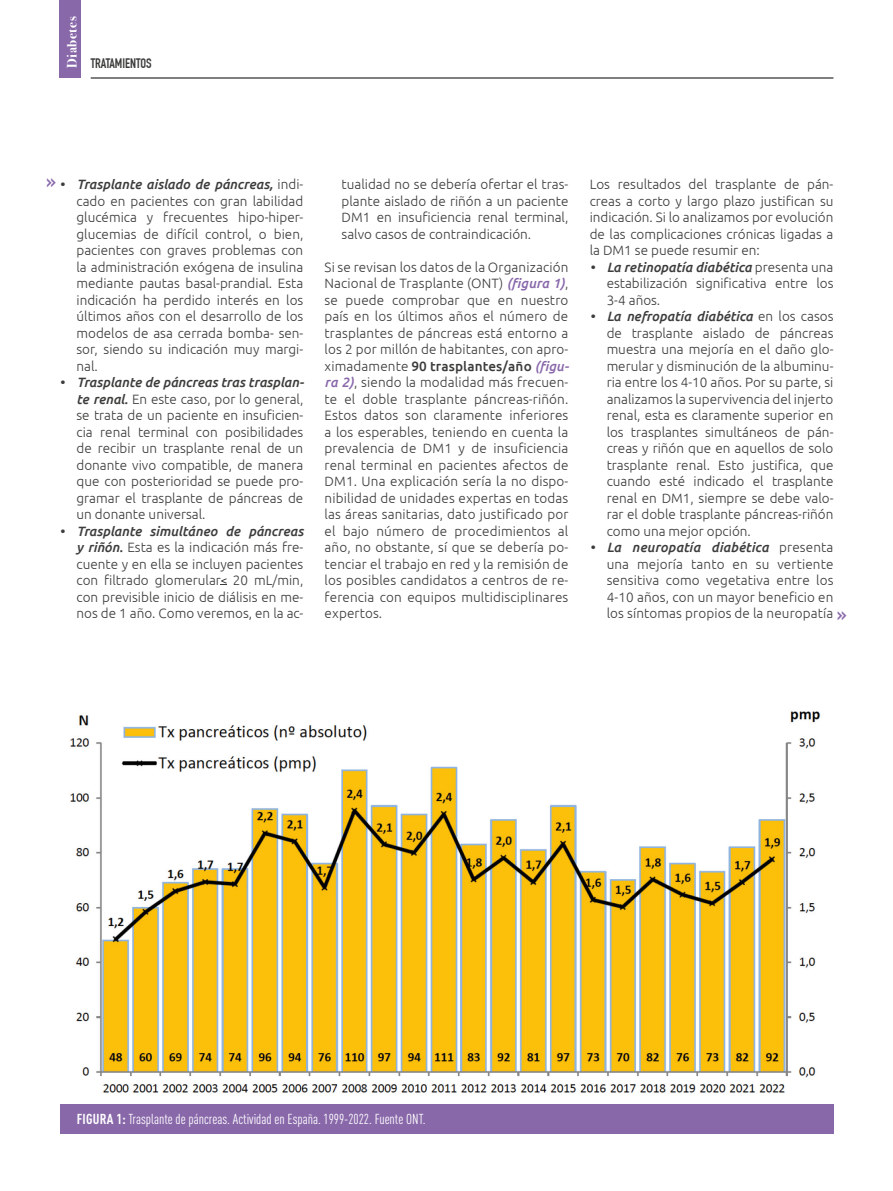
<style>
.page{position:relative;width:893px;height:1191px;background:#fff}
.page>*{position:absolute;margin:0;border:0;box-sizing:border-box;transform-origin:0 0}
.t1{font:22.5px "DIN Engschrift Std";color:#8968aa}
.t2{font:condensed 14.25px "DIN Pro";color:#fff}
.t3{font:300 13.5px/16.5px "Ubuntu";color:#3c3c3b;text-align:justify}
.t4{font:13.5px "DIN Engschrift Std";color:#3c3c3b}
.t5{font:700 13.5px "Bodoni Svty Two ITCTT";letter-spacing:.04em;color:#fff}
.s1{font-weight:500;font-style:italic}
.s2{font-weight:500;font-style:italic;color:#8968aa}
.s3{font-weight:500}
.s4{font-weight:700}
</style>
<div class="page">
<hr style="left:91px;top:78px;width:742px;height:1px;background:#000">
<div style="left:60px;top:0;width:21px;height:78px;background:#8968aa"></div>
<div style="left:60px;top:1103px;width:773px;height:30px;background:#8968aa"></div>
<img style="left:70px;top:711px;width:751px;height:382px">
<svg style="left:221px;top:578px;width:6px;height:7px"></svg>
<p class="t5" style="left:61px;top:68px;width:53px;rotate:-90deg">Diabetes</p>
<p class="t4" style="left:91px;top:55px;width:63px">TRATAMIENTOS</p>
<h1 class="t1" style="left:46px;top:168px;width:11px">»</h1>
<p class="t3" style="left:77px;top:176px;width:228px;text-indent:-17px"><span class="s1">• Trasplante aislado de páncreas,</span> indi&shy;cado en pacientes con gran labilidad glucémica y frecuentes hipo-hiper&shy;glucemias de difícil control, o bien, pacientes con graves problemas con la administración exógena de insulina mediante pautas basal-prandial. Esta indicación ha perdido interés en los últimos años con el desarrollo de los modelos de asa cerrada bomba- sen&shy;sor, siendo su indicación muy margi&shy;nal.</p>
<p class="t3" style="left:77px;top:374px;width:229px;text-indent:-17px"><span class="s1">• Trasplante de páncreas tras trasplan&shy;te renal.</span> En este caso, por lo general, se trata de un paciente en insuficien&shy;cia renal terminal con posibilidades de recibir un trasplante renal de un donante vivo compatible, de manera que con posterioridad se puede pro&shy;gramar el trasplante de páncreas de un donante universal.</p>
<p class="t3" style="left:77px;top:522px;width:228px;text-indent:-17px"><span class="s1">• Trasplante simultáneo de páncreas y riñón.</span> Esta es la indicación más fre&shy;cuente y en ella se incluyen pacientes con filtrado glomerular 20 mL/min, con previsible inicio de diálisis en me&shy;nos de 1 año. Como veremos, en la ac-</p>
<p class="t3" style="left:342px;top:176px;width:228px">tualidad no se debería ofertar el tras&shy;plante aislado de riñón a un paciente DM1 en insuficiencia renal terminal, salvo casos de contraindicación.</p>
<p class="t3" style="left:325px;top:258px;width:246px">Si se revisan los datos de la Organización Nacional de Trasplante (ONT) <span class="s2">(figura 1)</span>, se puede comprobar que en nuestro país en los últimos años el número de trasplantes de páncreas está entorno a los 2 por millón de habitantes, con apro&shy;ximadamente <span class="s3">90 trasplantes/año</span> <span class="s2">(figu&shy;ra 2)</span>, siendo la modalidad más frecuen&shy;te el doble trasplante páncreas-riñón.<br>Estos datos son claramente inferiores a los esperables, teniendo en cuenta la prevalencia de DM1 y de insuficiencia renal terminal en pacientes afectos de DM1. Una explicación sería la no dispo&shy;nibilidad de unidades expertas en todas las áreas sanitarias, dato justificado por el bajo número de procedimientos al año, no obstante, sí que se debería po&shy;tenciar el trabajo en red y la remisión de los posibles candidatos a centros de re&shy;ferencia con equipos multidisciplinares expertos.</p>
<p class="t3" style="left:590px;top:176px;width:245px">Los resultados del trasplante de pán&shy;creas a corto y largo plazo justifican su indicación. Si lo analizamos por evolución de las complicaciones crónicas ligadas a la DM1 se puede resumir en:</p>
<p class="t3" style="left:607px;top:258px;width:228px;text-indent:-17px"><span class="s1">• La retinopatía diabética</span> presenta una estabilización significativa entre los 3-4 años.</p>
<p class="t3" style="left:607px;top:308px;width:228px;text-indent:-17px"><span class="s1">• La nefropatía diabética</span> en los casos de trasplante aislado de páncreas muestra una mejoría en el daño glo&shy;merular y disminución de la albuminu&shy;ria entre los 4-10 años. Por su parte, si analizamos la supervivencia del injerto renal, esta es claramente superior en los trasplantes simultáneos de pán&shy;creas y riñón que en aquellos de solo trasplante renal. Esto justifica, que cuando esté indicado el trasplante renal en DM1, siempre se debe valo&shy;rar el doble trasplante páncreas-riñón como una mejor opción.</p>
<p class="t3" style="left:607px;top:539px;width:228px;text-indent:-17px"><span class="s1">• La neuropatía diabética</span> presenta una mejoría tanto en su vertiente sensitiva como vegetativa entre los 4-10 años, con un mayor beneficio en los síntomas propios de la neuropatía</p>
<h1 class="t1" style="left:837px;top:601px;width:11px">»</h1>
<p class="t2" style="left:77px;top:1108px;width:351px"><span class="s4">FIGURA 1:</span> Trasplante de páncreas. Actividad en España. 1999-2022. Fuente ONT.</p>
</div>
